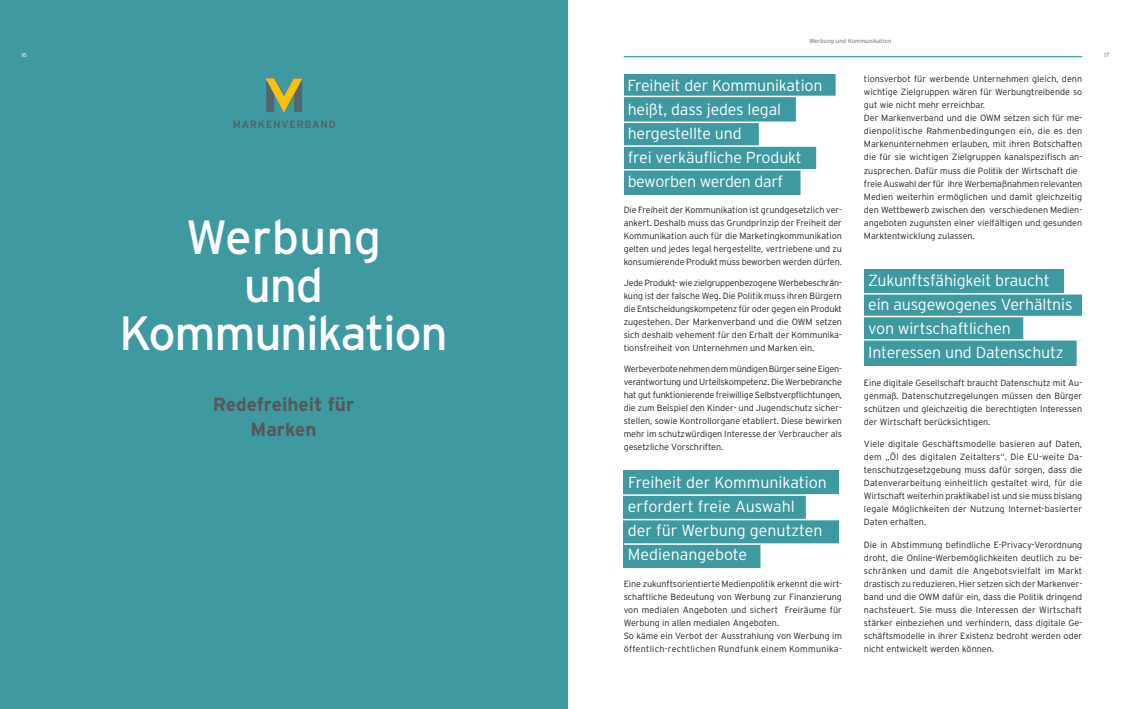
<style>
.page{position:relative;width:1134px;height:709px;background:#fff}
.page>*{position:absolute;margin:0;border:0;box-sizing:border-box;transform-origin:0 0}
.t1{font:48px "Interstate";letter-spacing:-.03em;color:#fff}
.t2{font:48px "Interstate";color:#fff}
.t3{font:700 19px "Interstate";color:#57585a}
.t4{font:300 16px/24px "Interstate";letter-spacing:-.01em;color:#fff}
.t5{font:300 9px/13px "Interstate";color:#231f20;text-align:justify}
.t6{font:italic 300 6px "Interstate";letter-spacing:.02em;color:#636366}
.t7{font:italic 300 6px "Interstate";color:#fff}
</style>
<div class="page">
<div style="left:0;top:0;width:568px;height:709px;background:#3e99a1"></div>
<hr style="left:624px;top:56px;width:458px;height:1px;background:#0d8d95">
<div style="left:624px;top:74px;width:220px;height:120px;background:#3e99a1"></div>
<hr style="left:617px;top:96px;width:225px;height:1px;background:#fff">
<hr style="left:620px;top:121px;width:226px;height:2px;background:#fff">
<hr style="left:620px;top:145px;width:226px;height:2px;background:#fff">
<hr style="left:622px;top:169px;width:226px;height:1px;background:#fff">
<div style="left:836px;top:74px;width:15px;height:25px;background:#fff"></div>
<div style="left:796px;top:96px;width:50px;height:27px;background:#fff"></div>
<div style="left:759px;top:122px;width:87px;height:24px;background:#fff"></div>
<div style="left:816px;top:145px;width:32px;height:25px;background:#fff;border:1px solid #fff"></div>
<div style="left:624px;top:470px;width:215px;height:98px;background:#3e99a1"></div>
<hr style="left:622px;top:494px;width:226px;height:2px;background:#fff">
<div style="left:806px;top:494px;width:45px;height:25px;background:#fff;border:1px solid #fff"></div>
<hr style="left:620px;top:519px;width:226px;height:1px;background:#fff">
<hr style="left:624px;top:543px;width:225px;height:2px;background:#fff">
<div style="left:760px;top:544px;width:91px;height:29px;background:#fff"></div>
<svg style="left:266px;top:78px;width:37px;height:34px"></svg>
<svg style="left:233px;top:121px;width:102px;height:7px"></svg>
<div style="left:864px;top:269px;width:218px;height:97px;background:#3e99a1"></div>
<hr style="left:860px;top:293px;width:223px;height:1px;background:#fff">
<hr style="left:860px;top:316px;width:223px;height:1px;background:#fff">
<hr style="left:860px;top:339px;width:223px;height:1px;background:#fff">
<div style="left:1064px;top:264px;width:35px;height:30px;background:#fff"></div>
<div style="left:1023px;top:317px;width:60px;height:22px;background:#fff"></div>
<div style="left:1076px;top:340px;width:22px;height:30px;background:#fff;border:1px solid #fff"></div>
<div style="left:800px;top:169px;width:46px;height:26px;background:#fff"></div>
<p class="t6" style="left:809px;top:37px;width:83px">Werbung und Kommunikation</p>
<p class="t5" style="left:864px;top:73px;width:220px">tionsverbot für werbende Unternehmen gleich, denn wichtige Zielgruppen wären für Werbungtreibende so gut wie nicht mehr erreichbar.</p>
<p class="t5" style="left:864px;top:112px;width:220px">Der Markenverband und die OWM setzen sich für me&shy;dienpolitische Rahmenbedingungen ein, die es den Markenunternehmen erlauben, mit ihren Botschaften die für sie wichtigen Zielgruppen kanalspezifisch an-</p>
<p class="t5" style="left:864px;top:165px;width:215px">zusprechen. Dafür muss die Politik der Wirtschaft die</p>
<p class="t5" style="left:864px;top:178px;width:220px">freie Auswahl der für ihre Werbemaßnahmen relevanten Medien weiterhin ermöglichen und damit gleichzeitig den Wettbewerb zwischen den verschiedenen Medien&shy;angeboten zugunsten einer vielfältigen und gesunden Marktentwicklung zulassen.</p>
<p class="t7" style="left:21px;top:52px;width:7px">16</p>
<p class="t6" style="left:1104px;top:52px;width:7px">17</p>
<p class="t4" style="left:627px;top:73px;width:197px">Freiheit der Kommunikation heißt, dass jedes legal</p>
<p class="t4" style="left:628px;top:121px;width:115px">hergestellte und</p>
<p class="t4" style="left:628px;top:145px;width:176px">frei verkäufliche Produkt</p>
<p class="t4" style="left:628px;top:169px;width:157px">beworben werden darf</p>
<p class="t5" style="left:624px;top:203px;width:220px">Die Freiheit der Kommunikation ist grundgesetzlich ver&shy;ankert. Deshalb muss das Grundprinzip der Freiheit der Kommunikation auch für die Marketingkommunikation gelten und jedes legal hergestellte, vertriebene und zu konsumierende Produkt muss beworben werden dürfen.</p>
<p class="t5" style="left:624px;top:276px;width:220px">Jede Produkt- wie zielgruppenbezogene Werbebeschrän&shy;kung ist der falsche Weg. Die Politik muss ihren Bürgern die Entscheidungskompetenz für oder gegen ein Produkt zugestehen. Der Markenverband und die OWM setzen sich deshalb vehement für den Erhalt der Kommunika&shy;tionsfreiheit von Unternehmen und Marken ein.</p>
<p class="t5" style="left:624px;top:362px;width:220px">Werbeverbote nehmen dem mündigen Bürger seine Eigen&shy;verantwortung und Urteilskompetenz. Die Werbebranche hat gut funktionierende freiwillige Selbstverpflichtungen, die zum Beispiel den Kinder- und Jugendschutz sicher&shy;stellen, sowie Kontrollorgane etabliert. Diese bewirken mehr im schutzwürdigen Interesse der Verbraucher als gesetzliche Vorschriften.</p>
<p class="t2" style="left:186px;top:210px;width:197px">Werbung</p>
<p class="t1" style="left:244px;top:258px;width:81px">und</p>
<p class="t1" style="left:119px;top:306px;width:330px">Kommunikation</p>
<p class="t4" style="left:868px;top:268px;width:183px">Zukunftsfähigkeit braucht</p>
<p class="t4" style="left:868px;top:292px;width:206px">ein ausgewogenes Verhältnis</p>
<p class="t4" style="left:868px;top:316px;width:144px">von wirtschaftlichen</p>
<p class="t4" style="left:868px;top:340px;width:197px">Interessen und Datenschutz</p>
<p class="t5" style="left:864px;top:376px;width:220px">Eine digitale Gesellschaft braucht Datenschutz mit Au&shy;genmaß. Datenschutzregelungen müssen den Bürger schützen und gleichzeitig die berechtigten Interessen der Wirtschaft berücksichtigen.</p>
<p class="t5" style="left:864px;top:437px;width:220px">Viele digitale Geschäftsmodelle basieren auf Daten, dem „Öl des digitalen Zeitalters“. Die EU-weite Da&shy;tenschutzgesetzgebung muss dafür sorgen, dass die Datenverarbeitung einheitlich gestaltet wird, für die Wirtschaft weiterhin praktikabel ist und sie muss bislang legale Möglichkeiten der Nutzung Internet-basierter Daten erhalten.</p>
<p class="t5" style="left:864px;top:538px;width:220px">Die in Abstimmung befindliche E-Privacy-Verordnung droht, die Online-Werbemöglichkeiten deutlich zu be&shy;schränken und damit die Angebotsvielfalt im Markt drastisch zu reduzieren. Hier setzen sich der Markenver&shy;band und die OWM dafür ein, dass die Politik dringend nachsteuert. Sie muss die Interessen der Wirtschaft stärker einbeziehen und verhindern, dass digitale Ge&shy;schäftsmodelle in ihrer Existenz bedroht werden oder nicht entwickelt werden können.</p>
<p class="t3" style="left:213px;top:393px;width:143px">Redefreiheit für</p>
<p class="t3" style="left:251px;top:418px;width:67px">Marken</p>
<p class="t4" style="left:628px;top:470px;width:201px">Freiheit der Kommunikation</p>
<p class="t4" style="left:628px;top:494px;width:168px">erfordert freie Auswahl</p>
<p class="t4" style="left:628px;top:518px;width:196px">der für Werbung genutzten</p>
<p class="t4" style="left:628px;top:542px;width:121px">Medienangebote</p>
<p class="t5" style="left:624px;top:577px;width:220px">Eine zukunftsorientierte Medienpolitik erkennt die wirt&shy;schaftliche Bedeutung von Werbung zur Finanzierung von medialen Angeboten und sichert Freiräume für Werbung in allen medialen Angeboten.</p>
<p class="t5" style="left:624px;top:629px;width:220px">So käme ein Verbot der Ausstrahlung von Werbung im öffentlich-rechtlichen Rundfunk einem Kommunika-</p>
</div>
